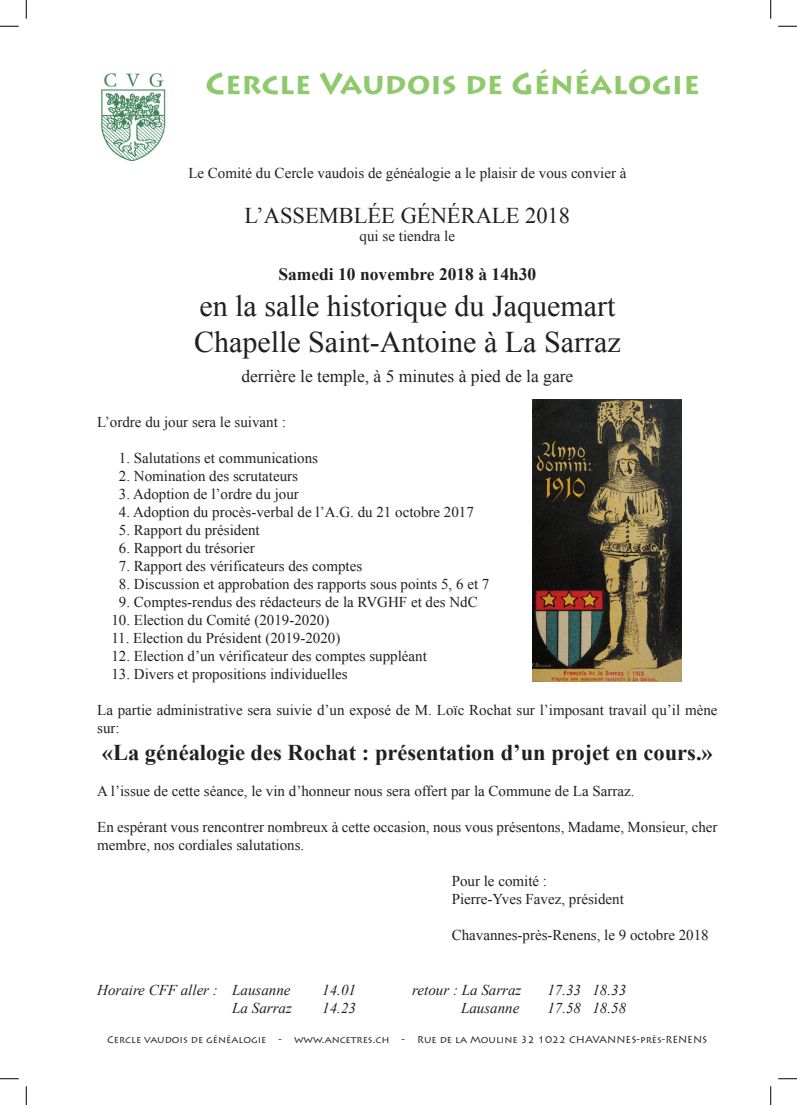
<style>
.page{position:relative;width:797px;height:1105px;background:#fff}
.page>*{position:absolute;margin:0;border:0;box-sizing:border-box;transform-origin:0 0}
.t1{font:30px/36px "Times New Roman";color:#231f20}
.t2{font:700 30px "Lithos Pro";color:#8eca6c}
.t3{font:700 22.5px "Times New Roman";color:#231f20}
.t4{font:22.5px "Times New Roman";color:#231f20}
.t5{font:17.5px "Times New Roman";color:#231f20}
.t6{font:700 17.5px "Times New Roman";color:#231f20}
.t7{font:15px/18px "Times New Roman";color:#231f20}
.t8{font:italic 15px "Times New Roman";color:#231f20}
.t9{font:10px "Lithos Pro";color:#231f20}
</style>
<div class="page">
<img style="left:101px;top:73px;width:65px;height:88px">
<img style="left:532px;top:399px;width:149px;height:282px">
<svg style="left:0;top:25px;width:19px;height:2px"></svg>
<svg style="left:778px;top:25px;width:19px;height:2px"></svg>
<svg style="left:0;top:1078px;width:19px;height:1px"></svg>
<svg style="left:778px;top:1078px;width:19px;height:1px"></svg>
<svg style="left:25px;top:0;width:2px;height:19px"></svg>
<svg style="left:25px;top:1086px;width:2px;height:19px"></svg>
<svg style="left:770px;top:0;width:1px;height:19px"></svg>
<svg style="left:770px;top:1086px;width:1px;height:19px"></svg>
<h1 class="t2" style="left:205px;top:66px;width:496px">Cercle Vaudois de Généalogie</h1>
<p class="t7" style="left:188px;top:164px;width:439px">Le Comité du Cercle vaudois de généalogie a le plaisir de vous convier à</p>
<h2 class="t4" style="left:244px;top:201px;width:327px">L’ASSEMBLÉE GÉNÉRALE 2018</h2>
<p class="t7" style="left:359px;top:227px;width:97px">qui se tiendra le</p>
<p class="t6" style="left:278px;top:262px;width:259px">Samedi 10 novembre 2018 à 14h30</p>
<h1 class="t1" style="left:194px;top:288px;width:428px">en la salle historique du Jaquemart<br>Chapelle Saint-Antoine à La Sarraz</h1>
<p class="t5" style="left:241px;top:365px;width:333px">derrière le temple, à 5 minutes à pied de la gare</p>
<p class="t7" style="left:97px;top:413px;width:190px">L’ordre du jour sera le suivant :</p>
<p class="t7" style="left:119px;top:449px;width:201px">1. Salutations et communications</p>
<p class="t7" style="left:119px;top:467px;width:181px">2. Nomination des scrutateurs</p>
<p class="t7" style="left:119px;top:485px;width:181px">3. Adoption de l’ordre du jour</p>
<p class="t7" style="left:119px;top:503px;width:356px">4. Adoption du procès-verbal de l’A.G. du 21 octobre 2017</p>
<p class="t7" style="left:119px;top:521px;width:142px">5. Rapport du président</p>
<p class="t7" style="left:119px;top:539px;width:137px">6. Rapport du trésorier</p>
<p class="t7" style="left:119px;top:557px;width:245px">7. Rapport des vérificateurs des comptes</p>
<p class="t7" style="left:119px;top:575px;width:372px">8. Discussion et approbation des rapports sous points 5, 6 et 7</p>
<p class="t7" style="left:119px;top:593px;width:360px">9. Comptes-rendus des rédacteurs de la RVGHF et des NdC</p>
<p class="t7" style="left:111px;top:611px;width:219px">10. Election du Comité (2019-2020)</p>
<p class="t7" style="left:111px;top:629px;width:231px">11. Election du Président (2019-2020)</p>
<p class="t7" style="left:111px;top:647px;width:317px">12. Election d’un vérificateur des comptes suppléant</p>
<p class="t7" style="left:111px;top:665px;width:238px">13. Divers et propositions individuelles</p>
<p class="t7" style="left:97px;top:701px;width:622px">La partie administrative sera suivie d’un exposé de M. Loïc Rochat sur l’imposant travail qu’il mène sur:</p>
<h2 class="t3" style="left:102px;top:737px;width:612px">«La généalogie des Rochat : présentation d’un projet en cours.»</h2>
<p class="t7" style="left:97px;top:782px;width:539px">A l’issue de cette séance, le vin d’honneur nous sera offert par la Commune de La Sarraz.</p>
<p class="t7" style="left:97px;top:818px;width:622px">En espérant vous rencontrer nombreux à cette occasion, nous vous présentons, Madame, Monsieur, cher membre, nos cordiales salutations.</p>
<p class="t7" style="left:451px;top:872px;width:174px">Pour le comité :<br>Pierre-Yves Favez, président</p>
<p class="t7" style="left:451px;top:926px;width:259px">Chavannes-près-Renens, le 9 octobre 2018</p>
<p class="t8" style="left:97px;top:979px;width:195px">Horaire CFF aller : Lausanne</p>
<p class="t8" style="left:322px;top:979px;width:35px">14.01</p>
<p class="t8" style="left:412px;top:979px;width:111px">retour : La Sarraz</p>
<p class="t8" style="left:547px;top:979px;width:80px">17.33 18.33</p>
<p class="t8" style="left:232px;top:997px;width:61px">La Sarraz</p>
<p class="t8" style="left:322px;top:997px;width:35px">14.23</p>
<p class="t8" style="left:461px;top:997px;width:60px">Lausanne</p>
<p class="t8" style="left:547px;top:997px;width:80px">17.58 18.58</p>
<p class="t9" style="left:107px;top:1034px;width:601px">Cercle vaudois de généalogie - www.ancetres.ch - Rue de la Mouline 32 1022 CHAVANNES-près-RENENS</p>
</div>
